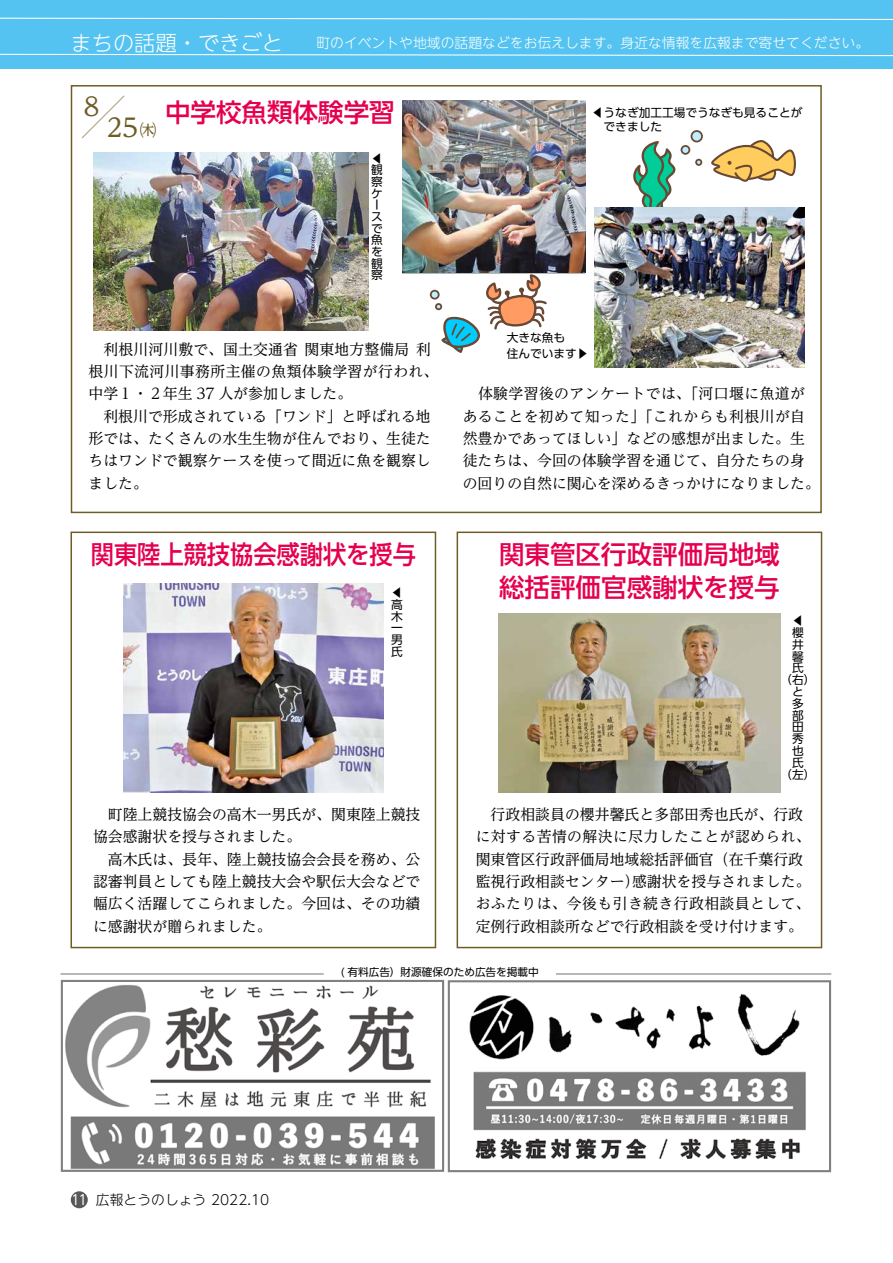
<style>
.page{position:relative;width:893px;height:1263px;background:#fff}
.page>*{position:absolute;margin:0;border:0;box-sizing:border-box;transform-origin:0 0}
.t1{font:500 25.5px "UD Shin Go Pro";color:#e5004f}
.t2{font:500 25.5px "UD Shin Go Pro";color:#e5004f;scale:.91 1}
.t3{font:500 25.5px "UD Reimin Pro";color:#6e5c26}
.t4{font:300 21.3px "UD Shin Go NT Pro";color:#fff}
.t5{font:500 15.9px "UD Reimin Pro";color:#6e5c26}
.t6{font:14.85px/22.4px "UD Reimin Pro";color:#000}
.t7{font:14.85px "UD Reimin Pro";letter-spacing:.025em;color:#000}
.t8{font:300 13.8px "UD Shin Go NT Pro";color:#fff}
.t9{font:300 13.8px "UD Shin Go NT Pro";color:#000}
.t10{font:13.8px "UD Shin Go NT Pro";color:#fff;scale:.9 1}
.t11{font:11.7px/11.7px "UD Shin Go Pro";color:#000}
.t12{font:10.65px "UD Shin Go Pro";color:#000}
</style>
<div class="page">
<div style="left:71px;top:1191px;width:17px;height:17px;background:#595757;border-radius:50%"></div>
<div style="left:71px;top:85px;width:751px;height:428px;border:2px solid #6e5c26"></div>
<svg style="left:633px;top:141px;width:42px;height:66px"></svg>
<svg style="left:681px;top:130px;width:22px;height:36px"></svg>
<div style="left:71px;top:531px;width:365px;height:417px;border:2px solid #6e5c26"></div>
<div style="left:457px;top:531px;width:365px;height:417px;border:2px solid #6e5c26"></div>
<div style="left:0;top:0;width:893px;height:68px;background:#54c3f1"></div>
<svg style="left:0;top:53px;width:893px;height:4px"></svg>
<svg style="left:0;top:17px;width:893px;height:3px"></svg>
<img style="left:93px;top:152px;width:275px;height:179px">
<img style="left:402px;top:100px;width:183px;height:173px">
<img style="left:594px;top:207px;width:210px;height:161px">
<img style="left:123px;top:584px;width:261px;height:208px">
<img style="left:498px;top:614px;width:283px;height:178px">
<img style="left:61px;top:979px;width:383px;height:190px">
<svg style="left:81px;top:95px;width:44px;height:44px"></svg>
<img style="left:469px;top:993px;width:337px;height:166px">
<hr style="left:61px;top:973px;width:263px;height:2px;background:#000">
<hr style="left:556px;top:973px;width:275px;height:2px;background:#000">
<svg style="left:711px;top:140px;width:85px;height:42px"></svg>
<svg style="left:430px;top:274px;width:117px;height:79px"></svg>
<h2 class="t4" style="left:70px;top:25px;width:214px">まちの話題・できごと</h2>
<p class="t8" style="left:316px;top:32px;width:554px">町のイベントや地域の話題などをお伝えします。身近な情報を広報まで寄せてください。</p>
<h1 class="t3" style="left:79px;top:85px;width:27px">８</h1>
<h1 class="t3" style="left:107px;top:107px;width:33px">25</h1>
<p class="t5" style="left:140px;top:117px;width:17px">㈭</p>
<h1 class="t1" style="left:165px;top:92px;width:231px">中学校魚類体験学習</h1>
<p class="t11" style="left:377px;top:142px;width:9px">◀</p>
<p class="t11" style="left:371px;top:164px;width:13px">観察ケースで魚を観察</p>
<p class="t6" style="left:89px;top:337px;width:351px">　利根川河川敷で、国土交通省関東地方整備局利根川下流河川事務所主催の魚類体験学習が行われ、中学１・２年生 37 人が参加しました。<br>　利根川で形成されている「ワンド」と呼ばれる地形では、たくさんの水生生物が住んでおり、生徒たちはワンドで観察ケースを使って間近に魚を観察しました。</p>
<h1 class="t2" style="left:91px;top:533px;width:359px">関東陸上競技協会感謝状を授与</h1>
<p class="t11" style="left:397px;top:576px;width:9px">◀</p>
<p class="t11" style="left:391px;top:598px;width:13px;text-align:justify">高木一男氏</p>
<p class="t11" style="left:592px;top:104px;width:212px;line-height:14.9px">◀うなぎ加工工場でうなぎも見ることが　できました</p>
<p class="t11" style="left:507px;top:330px;width:83px;line-height:15.9px">大きな魚も<br>住んでいます▶</p>
<p class="t6" style="left:463px;top:382px;width:359px">　体験学習後のアンケートでは、「河口堰に魚道があることを初めて知った」「これからも利根川が自然豊かであってほしい」などの感想が出ました。生徒たちは、今回の体験学習を通じて、自分たちの身の回りの自然に関心を深めるきっかけになりました。</p>
<h1 class="t1" style="left:499px;top:533px;width:282px">関東管区行政評価局地域</h1>
<h1 class="t1" style="left:499px;top:566px;width:282px">総括評価官感謝状を授与</h1>
<p class="t11" style="left:798px;top:604px;width:9px">◀</p>
<p class="t11" style="left:792px;top:626px;width:13px;text-align:justify">櫻井馨氏</p>
<p class="t11" style="left:780px;top:673px;width:37px">（右）</p>
<p class="t11" style="left:792px;top:685px;width:13px;text-align:justify">と多部田秀也氏</p>
<p class="t11" style="left:780px;top:768px;width:37px">（左(</p>
<p class="t6" style="left:93px;top:803px;width:329px">　町陸上競技協会の高木一男氏が、関東陸上競技協会感謝状を授与されました。<br>　高木氏は、長年、陸上競技協会会長を務め、公認審判員としても陸上競技大会や駅伝大会などで幅広く活躍してこられました。今回は、その功績に感謝状が贈られました。</p>
<p class="t6" style="left:476px;top:803px;width:329px">　行政相談員の櫻井馨氏と多部田秀也氏が、行政</p>
<p class="t7" style="left:476px;top:825px;width:336px">に対する苦情の解決に尽力したことが認められ、</p>
<p class="t6" style="left:476px;top:847px;width:329px">関東管区行政評価局地域総括評価官（在千葉行政</p>
<p class="t6" style="left:632px;top:870px;width:180px">感謝状を授与されました。</p>
<p class="t6" style="left:476px;top:870px;width:336px">監視行政相談センター）<br>おふたりは、今後も引き続き行政相談員として、定例行政相談所などで行政相談を受け付けます。</p>
<p class="t12" style="left:341px;top:963px;width:199px">( 有料広告）財源確保のため広告を掲載中</p>
<p class="t10" style="left:72px;top:1188px;width:19px">11</p>
<p class="t9" style="left:96px;top:1189px;width:175px">広報とうのしょう 2022.10</p>
</div>
